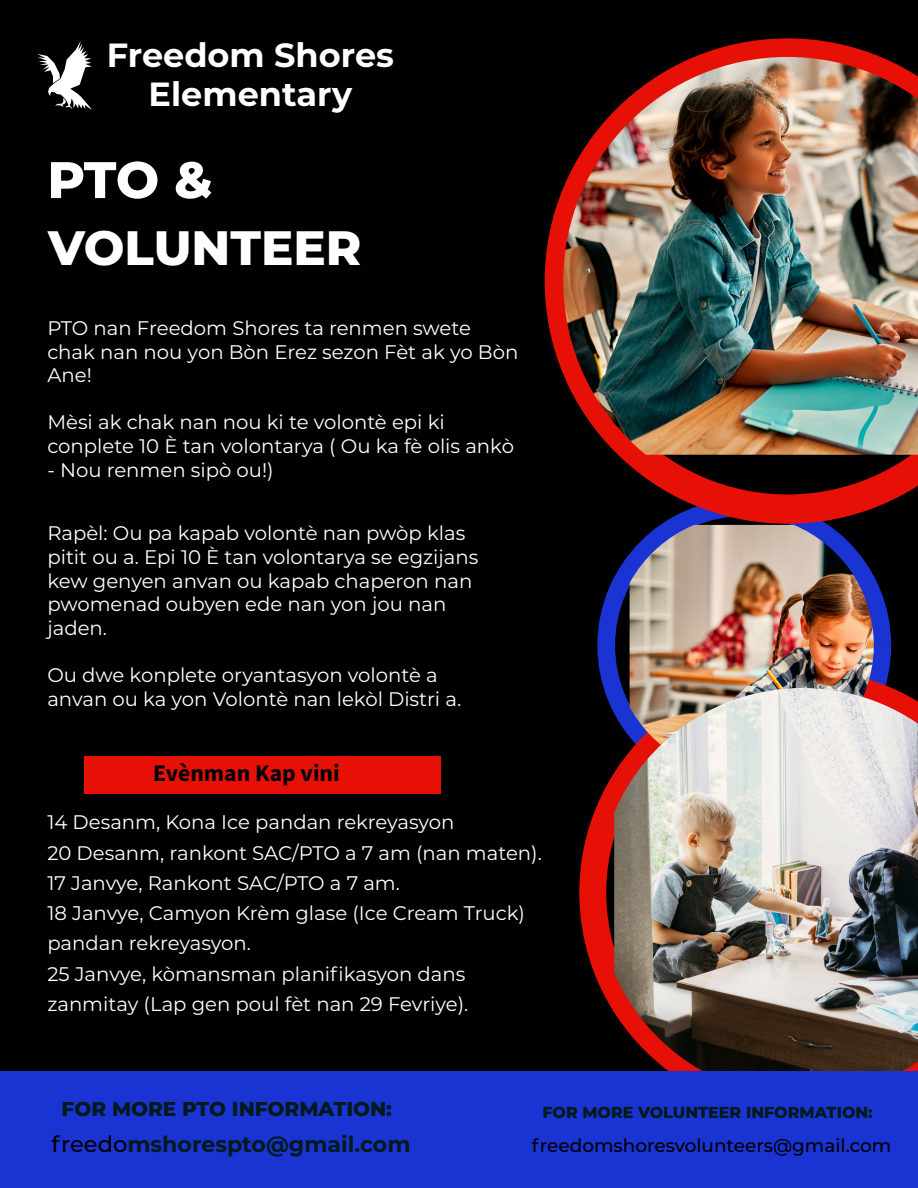
<style>
.page{position:relative;width:918px;height:1188px;background:#000}
.page>*{position:absolute;margin:0;border:0;box-sizing:border-box;transform-origin:0 0}
.t1{font:800 51.3px "Montserrat";color:#fff}
.t2{font:800 48.15px "Montserrat";color:#fff}
.t3{font:700 33.45px/39.6px "Montserrat";color:#fff;text-align:center}
.t4{font:700 23.7px "Source Sans 3";color:#000}
.t5{font:700 22.05px "Montserrat";color:#021a1c}
.t6{font:800 20.1px "Montserrat";color:#021a1c}
.t7{font:19.65px/23.5px "Montserrat";color:#fff}
.t8{font:500 18.45px "Montserrat";color:#000}
.t9{font:800 15.9px "Montserrat";color:#021a1c}
.s1{font-weight:500;font-size:22.5px;color:#000}
</style>
<div class="page">
<div style="left:597px;top:499px;width:294px;height:293px;border:18px solid #1934d3;border-radius:50%"></div>
<svg style="left:545px;top:38px;width:373px;height:486px"></svg>
<img style="left:563px;top:57px;width:355px;height:398px">
<svg style="left:579px;top:669px;width:313px;height:343px"></svg>
<img style="left:629px;top:525px;width:245px;height:163px">
<img style="left:614px;top:688px;width:304px;height:383px">
<div style="left:0;top:1071px;width:918px;height:117px;background:#1934d3"></div>
<div style="left:84px;top:756px;width:356px;height:38px;background:#e61007"></div>
<svg style="left:37px;top:41px;width:55px;height:68px"></svg>
<h3 class="t3" style="left:107px;top:34px;width:289px">Freedom Shores<br>Elementary</h3>
<h1 class="t1" style="left:47px;top:142px;width:167px">PTO &amp;</h1>
<h2 class="t2" style="left:48px;top:212px;width:315px">VOLUNTEER</h2>
<p class="t7" style="left:47px;top:316px;width:472px">PTO nan Freedom Shores ta renmen swete chak nan nou yon Bòn Erez sezon Fèt ak yo Bòn<br>Ane!</p>
<p class="t7" style="left:47px;top:410px;width:468px">Mèsi ak chak nan nou ki te volontè epi ki conplete 10 È tan volontarya ( Ou ka fè olis ankò</p>
<p class="t7" style="left:47px;top:457px;width:228px">- Nou renmen sipò ou!)</p>
<p class="t7" style="left:47px;top:521px;width:432px">Rapèl: Ou pa kapab volontè nan pwòp klas pitit ou a. Epi 10 È tan volontarya se egzijans kew genyen anvan ou kapab chaperon nan pwomenad oubyen ede nan yon jou nan jaden.</p>
<p class="t7" style="left:47px;top:663px;width:415px">Ou dwe konplete oryantasyon volontè a anvan ou ka yon Volontè nan lekòl Distri a.</p>
<p class="t4" style="left:153px;top:757px;width:188px">Evènman Kap vini</p>
<p class="t7" style="left:47px;top:807px;width:496px;line-height:30.3px">14 Desanm, Kona Ice pandan rekreyasyon<br>20 Desanm, rankont SAC/PTO a 7 am (nan maten).<br>17 Janvye, Rankont SAC/PTO a 7 am.<br>18 Janvye, Camyon Krèm glase (Ice Cream Truck) pandan rekreyasyon.<br>25 Janvye, kòmansman planifikasyon dans zanmitay (Lap gen poul fèt nan 29 Fevriye).</p>
<p class="t6" style="left:62px;top:1094px;width:332px">FOR MORE PTO INFORMATION:</p>
<p class="t5" style="left:51px;top:1128px;width:361px"><span class="s1">freedo</span>mshorespto@gmail.com</p>
<p class="t9" style="left:542px;top:1101px;width:332px">FOR MORE VOLUNTEER INFORMATION:</p>
<p class="t8" style="left:532px;top:1133px;width:361px">freedomshoresvolunteers@gmail.com</p>
</div>
